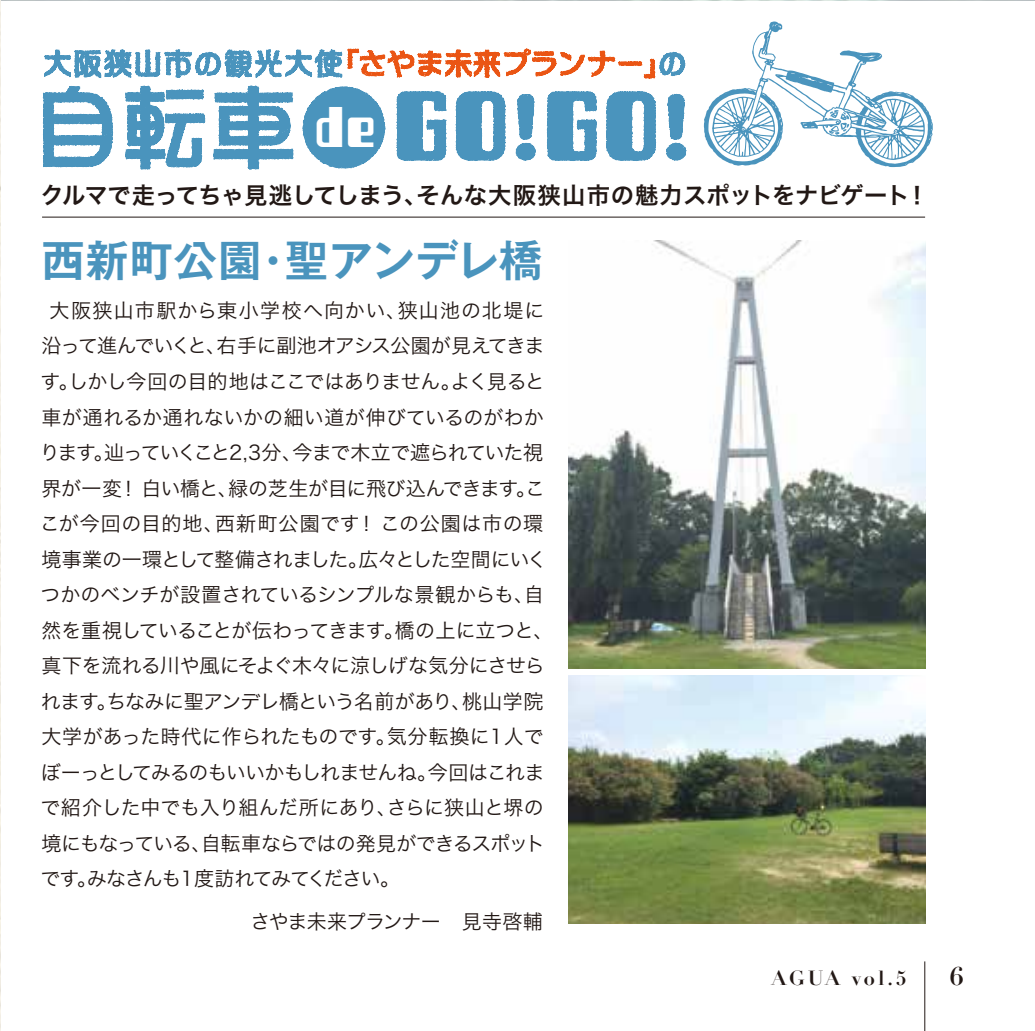
<style>
.page{position:relative;width:1035px;height:1031px;background:#fff}
.page>*{position:absolute;margin:0;border:0;box-sizing:border-box;transform-origin:0 0}
.t1{font:48.25px "CHECK01 AL";color:#fff}
.t2{font:700 43.25px "Gothic MB101 Pro De";letter-spacing:.02em;color:#4a94bd}
.t3{font:700 25px "Didot";color:#221815}
.t4{font:23.25px "Hira Kaku Pro W6";color:#221815}
.t5{font:20px/35.5px "Hira Kaku Pro W3";letter-spacing:-.025em;color:#221815}
.t6{font:700 20px "Didot";letter-spacing:.14em;color:#221815}
</style>
<div class="page">
<img style="left:569px;top:675px;width:356px;height:248px">
<img style="left:569px;top:240px;width:356px;height:428px">
<img style="left:0;top:0;width:1px;height:1031px">
<svg style="left:704px;top:21px;width:229px;height:146px"></svg>
<svg style="left:396px;top:91px;width:51px;height:70px"></svg>
<svg style="left:455px;top:91px;width:51px;height:70px"></svg>
<svg style="left:515px;top:94px;width:21px;height:67px"></svg>
<svg style="left:547px;top:91px;width:50px;height:70px"></svg>
<svg style="left:606px;top:91px;width:50px;height:70px"></svg>
<svg style="left:666px;top:94px;width:21px;height:67px"></svg>
<svg style="left:302px;top:87px;width:84px;height:82px"></svg>
<svg style="left:42px;top:86px;width:71px;height:82px"></svg>
<svg style="left:125px;top:86px;width:81px;height:84px"></svg>
<svg style="left:213px;top:86px;width:81px;height:84px"></svg>
<svg style="left:44px;top:48px;width:641px;height:31px"></svg>
<hr style="left:42px;top:217px;width:883px;height:1px;background:#221815">
<hr style="left:924px;top:961px;width:1px;height:70px;background:#221815">
<h1 class="t1" style="left:317px;top:103px;width:64px">de</h1>
<p class="t4" style="left:40px;top:174px;width:890px">クルマで走ってちゃ見逃してしまう、そんな大阪狭山市の魅力スポットをナビゲート！</p>
<h2 class="t2" style="left:41px;top:224px;width:502px">西新町公園・聖アンデレ橋</h2>
<p class="t5" style="left:40px;top:291px;width:515px;text-indent:10px">大阪狭山市駅から東小学校へ向かい、狭山池の北堤に沿って進んでいくと、右手に副池オアシス公園が見えてきます。しかし今回の目的地はここではありません。よく見ると車が通れるか通れないかの細い道が伸びているのがわかります。辿っていくこと2,3分、今まで木立で遮られていた視界が一変！ 白い橋と、緑の芝生が目に飛び込んできます。ここが今回の目的地、西新町公園です！ この公園は市の環境事業の一環として整備されました。広々とした空間にいくつかのベンチが設置されているシンプルな景観からも、自然を重視していることが伝わってきます。橋の上に立つと、真下を流れる川や風にそよぐ木々に涼しげな気分にさせられます。ちなみに聖アンデレ橋という名前があり、桃山学院大学があった時代に作られたものです。気分転換に1人でぼーっとしてみるのもいいかもしれませんね。今回はこれまで紹介した中でも入り組んだ所にあり、さらに狭山と堺の境にもなっている、自転車ならではの発見ができるスポットです。みなさんも1度訪れてみてください。</p>
<p class="t5" style="left:251px;top:902px;width:294px">さやま未来プランナー 見寺啓輔</p>
<p class="t6" style="left:772px;top:965px;width:137px">AGUA vol.5</p>
<p class="t3" style="left:950px;top:960px;width:15px">6</p>
</div>
